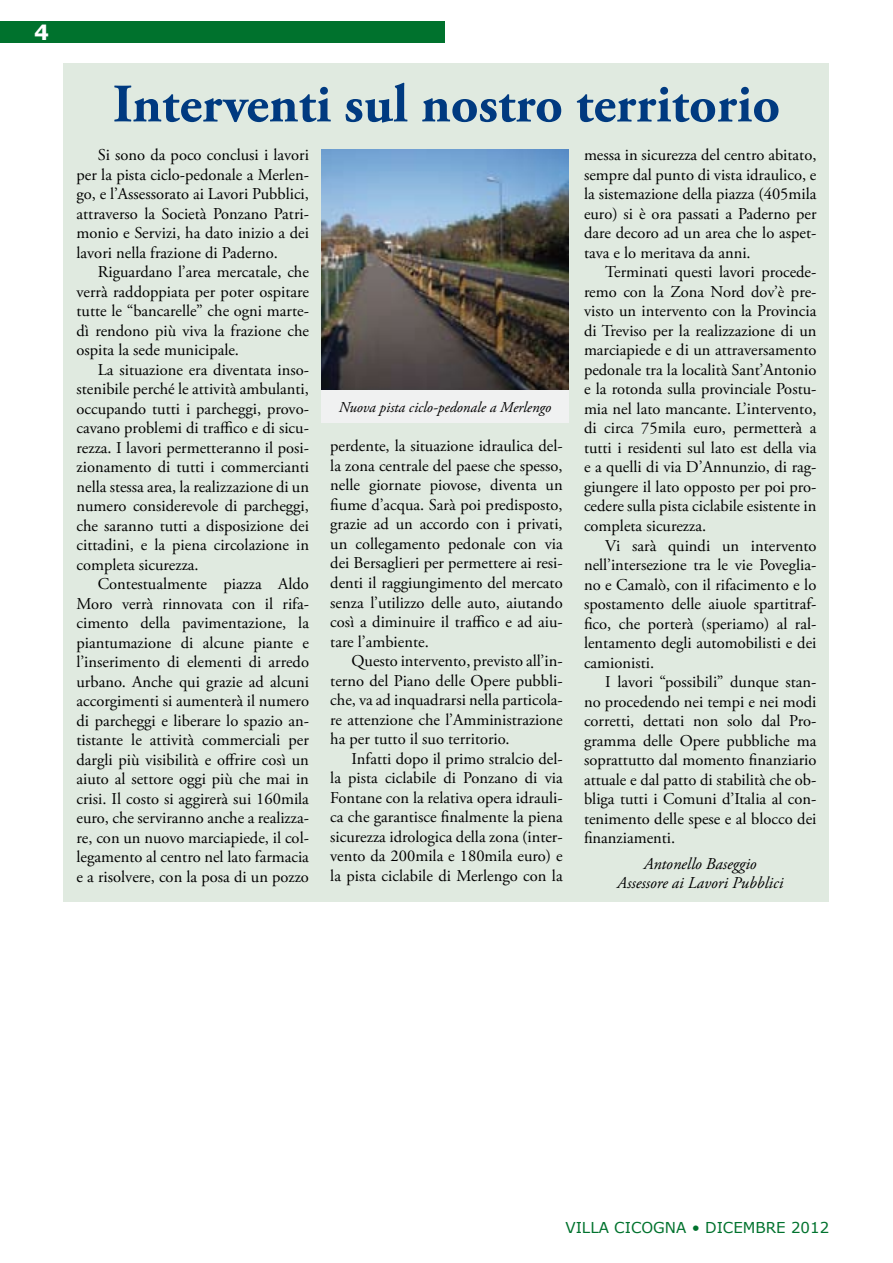
<style>
.page{position:relative;width:893px;height:1263px;background:#fff}
.page>*{position:absolute;margin:0;border:0;box-sizing:border-box;transform-origin:0 0}
.t1{font:700 54px "Adobe Garamond Pro";color:#003a80}
.t2{font:700 21px "Verdana";color:#fff}
.t3{font:16.5px/19.5px "Adobe Garamond Pro";color:#000;text-align:justify}
.t4{font:italic 16.5px/19.8px "Adobe Garamond Pro";color:#000;text-align:center}
.t5{font:italic 15px "Adobe Garamond Pro";color:#000}
.t6{font:15px "Verdana";color:#00722d}
</style>
<div class="page">
<div style="left:0;top:21px;width:444px;height:22px;background:#00722d"></div>
<div style="left:64px;top:64px;width:765px;height:838px;background:#e0eae0"></div>
<img style="left:321px;top:149px;width:248px;height:241px">
<div style="left:321px;top:390px;width:248px;height:32px;background:#f0f1f1"></div>
<p class="t2" style="left:34px;top:17px;width:16px">4</p>
<h1 class="t1" style="left:113px;top:73px;width:669px">Interventi sul nostro territorio</h1>
<p class="t3" style="left:77px;top:146px;width:234px;text-indent:21px">Si sono da poco conclusi i lavori per la pista ciclo-pedonale a Merlen&shy;go, e l’Assessorato ai Lavori Pubblici, attraverso la Società Ponzano Patri&shy;monio e Servizi, ha dato inizio a dei lavori nella frazione di Paderno.</p>
<p class="t3" style="left:77px;top:263px;width:234px;text-indent:21px">Riguardano l’area mercatale, che verrà raddoppiata per poter ospitare tutte le “bancarelle” che ogni marte&shy;dì rendono più viva la frazione che ospita la sede municipale.</p>
<p class="t3" style="left:77px;top:360px;width:234px;text-indent:21px">La situazione era diventata inso&shy;stenibile perché le attività ambulanti, occupando tutti i parcheggi, provo&shy;cavano problemi di traffico e di sicu&shy;rezza. I lavori permetteranno il posi&shy;zionamento di tutti i commercianti nella stessa area, la realizzazione di un numero considerevole di parcheggi, che saranno tutti a disposizione dei cittadini, e la piena circolazione in completa sicurezza.</p>
<p class="t3" style="left:77px;top:575px;width:234px;text-indent:21px">Contestualmente piazza Aldo Moro verrà rinnovata con il rifa&shy;cimento della pavimentazione, la piantumazione di alcune piante e l’inserimento di elementi di arredo urbano. Anche qui grazie ad alcuni accorgimenti si aumenterà il numero di parcheggi e liberare lo spazio an&shy;tistante le attività commerciali per dargli più visibilità e offrire così un aiuto al settore oggi più che mai in crisi. Il costo si aggirerà sui 160mila euro, che serviranno anche a realizza&shy;re, con un nuovo marciapiede, il col&shy;legamento al centro nel lato farmacia e a risolvere, con la posa di un pozzo</p>
<p class="t5" style="left:339px;top:398px;width:214px">Nuova pista ciclo-pedonale a Merlengo</p>
<p class="t3" style="left:330px;top:437px;width:234px">perdente, la situazione idraulica del&shy;la zona centrale del paese che spesso, nelle giornate piovose, diventa un fiume d’acqua. Sarà poi predisposto, grazie ad un accordo con i privati, un collegamento pedonale con via dei Bersaglieri per permettere ai resi&shy;denti il raggiungimento del mercato senza l’utilizzo delle auto, aiutando così a diminuire il traffico e ad aiu&shy;tare l’ambiente.</p>
<p class="t3" style="left:330px;top:652px;width:234px;text-indent:21px">Questo intervento, previsto all’in&shy;terno del Piano delle Opere pubbli&shy;che, va ad inquadrarsi nella particola&shy;re attenzione che l’Amministrazione ha per tutto il suo territorio.</p>
<p class="t3" style="left:330px;top:749px;width:234px;text-indent:21px">Infatti dopo il primo stralcio del&shy;la pista ciclabile di Ponzano di via Fontane con la relativa opera idrauli&shy;ca che garantisce finalmente la piena sicurezza idrologica della zona (inter&shy;vento da 200mila e 180mila euro) e la pista ciclabile di Merlengo con la</p>
<p class="t3" style="left:584px;top:146px;width:234px">messa in sicurezza del centro abitato, sempre dal punto di vista idraulico, e la sistemazione della piazza (405mila euro) si è ora passati a Paderno per dare decoro ad un area che lo aspet&shy;tava e lo meritava da anni.</p>
<p class="t3" style="left:584px;top:263px;width:234px;text-indent:21px">Terminati questi lavori procede&shy;remo con la Zona Nord dov’è pre&shy;visto un intervento con la Provincia di Treviso per la realizzazione di un marciapiede e di un attraversamento pedonale tra la località Sant’Antonio e la rotonda sulla provinciale Postu&shy;mia nel lato mancante. L’intervento, di circa 75mila euro, permetterà a tutti i residenti sul lato est della via e a quelli di via D’Annunzio, di rag&shy;giungere il lato opposto per poi pro&shy;cedere sulla pista ciclabile esistente in completa sicurezza.</p>
<p class="t3" style="left:584px;top:536px;width:234px;text-indent:21px">Vi sarà quindi un intervento nell’intersezione tra le vie Poveglia&shy;no e Camalò, con il rifacimento e lo spostamento delle aiuole spartitraf&shy;fico, che porterà (speriamo) al ral&shy;lentamento degli automobilisti e dei camionisti.</p>
<p class="t3" style="left:584px;top:673px;width:234px;text-indent:21px">I lavori “possibili” dunque stan&shy;no procedendo nei tempi e nei modi corretti, dettati non solo dal Pro&shy;gramma delle Opere pubbliche ma soprattutto dal momento finanziario attuale e dal patto di stabilità che ob&shy;bliga tutti i Comuni d’Italia al con&shy;tenimento delle spese e al blocco dei finanziamenti.</p>
<p class="t4" style="left:617px;top:854px;width:168px">Antonello Baseggio<br>Assessore ai Lavori Pubblici</p>
<p class="t6" style="left:565px;top:1217px;width:265px">VILLA CICOGNA • DICEMBRE 2012</p>
</div>
